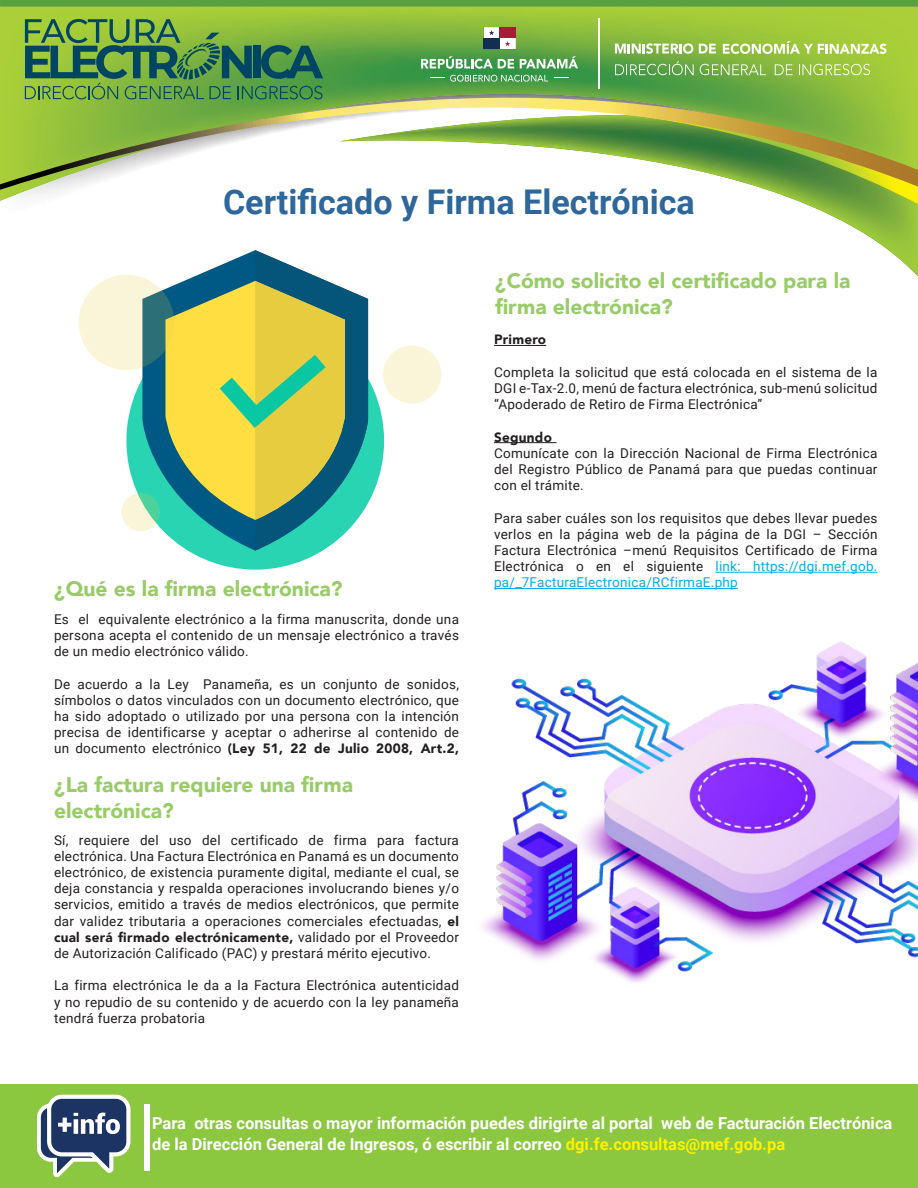
<style>
.page{position:relative;width:918px;height:1188px;background:#fff}
.page>*{position:absolute;margin:0;border:0;box-sizing:border-box;transform-origin:0 0}
.t1{font:700 34.05px "Roboto";color:#2e679b}
.t2{font:900 21px/25.2px "Avenir";color:#98cc66}
.t3{font:700 16.5px/21.6px "Roboto";color:#fff}
.t4{font:13.5px/16.2px "Roboto";letter-spacing:.02em;color:#231f20;text-align:justify}
.t5{font:900 13.5px "Avenir";letter-spacing:.02em;color:#231f20}
.s1{font-family:"Avenir";font-weight:900}
.s2{color:#00aeef}
.s3{color:#fff101}
</style>
<div class="page">
<hr style="left:494px;top:345px;width:52px;height:1px;background:#231f20">
<hr style="left:494px;top:442px;width:62px;height:1px;background:#231f20">
<hr style="left:716px;top:572px;width:162px;height:1px;background:#00aeef">
<hr style="left:494px;top:588px;width:244px;height:1px;background:#00aeef">
<div style="left:126px;top:312px;width:258px;height:258px;background:#29d4b3;border-radius:50%"></div>
<svg style="left:142px;top:277px;width:23px;height:256px;fill:#005985"></svg>
<svg style="left:165px;top:250px;width:203px;height:301px"></svg>
<svg style="left:79px;top:275px;width:95px;height:95px;background:#cad4bd"></svg>
<div style="left:383px;top:346px;width:58px;height:58px;background:#faf4d8;border-radius:50%"></div>
<svg style="left:122px;top:493px;width:38px;height:38px"></svg>
<img style="left:482px;top:641px;width:436px;height:342px">
<img style="left:340px;top:224px;width:578px;height:52px">
<svg style="left:0;top:0;width:918px;height:7px;background:#5fa142"></svg>
<img style="left:806px;top:204px;width:112px;height:20px">
<img style="left:798px;top:201px;width:120px;height:3px">
<img style="left:0;top:7px;width:918px;height:194px">
<svg style="left:0;top:41px;width:918px;height:149px"></svg>
<svg style="left:421px;top:56px;width:93px;height:13px"></svg>
<svg style="left:520px;top:56px;width:58px;height:12px"></svg>
<svg style="left:554px;top:77px;width:15px;height:1px"></svg>
<svg style="left:430px;top:75px;width:118px;height:7px"></svg>
<svg style="left:484px;top:27px;width:32px;height:22px"></svg>
<hr style="left:599px;top:19px;width:1px;height:70px;background:#fff">
<svg style="left:615px;top:43px;width:78px;height:11px"></svg>
<svg style="left:699px;top:44px;width:17px;height:9px"></svg>
<svg style="left:723px;top:41px;width:163px;height:13px"></svg>
<svg style="left:615px;top:61px;width:79px;height:14px"></svg>
<svg style="left:700px;top:64px;width:66px;height:11px"></svg>
<svg style="left:775px;top:64px;width:18px;height:11px"></svg>
<svg style="left:799px;top:64px;width:71px;height:11px"></svg>
<svg style="left:25px;top:19px;width:298px;height:80px;background:#5a9449"></svg>
<div style="left:0;top:1084px;width:918px;height:104px;background:#8cc740"></div>
<div style="left:144px;top:1105px;width:5px;height:66px;background:#fff"></div>
<svg style="left:37px;top:1095px;width:93px;height:82px"></svg>
<p class="t1" style="left:223px;top:178px;width:473px">Certificado y Firma Electrónica</p>
<p class="t2" style="left:54px;top:576px;width:290px">¿Qué es la firma electrónica?</p>
<p class="t4" style="left:54px;top:610px;width:407px">Es el equivalente electrónico a la firma manuscrita, donde una persona acepta el contenido de un mensaje electrónico a través de un medio electrónico válido.</p>
<p class="t4" style="left:54px;top:675px;width:407px">De acuerdo a la Ley Panameña, es un conjunto de sonidos, símbolos o datos vinculados con un documento electrónico, que ha sido adoptado o utilizado por una persona con la intención precisa de identificarse y aceptar o adherirse al contenido de un documento electrónico <span class="s1">(Ley 51, 22 de Julio 2008, Art.2,</span></p>
<p class="t2" style="left:54px;top:772px;width:301px">¿La factura requiere una firma electrónica?</p>
<p class="t4" style="left:54px;top:831px;width:407px">Sí, requiere del uso del certificado de firma para factura electrónica. Una Factura Electrónica en Panamá es un documento electrónico, de existencia puramente digital, mediante el cual, se deja constancia y respalda operaciones involucrando bienes y/o servicios, emitido a través de medios electrónicos, que permite dar validez tributaria a operaciones comerciales efectuadas, <span class="s1">el cual será firmado electrónicamente,</span> validado por el Proveedor de Autorización Calificado (PAC) y prestará mérito ejecutivo.</p>
<p class="t4" style="left:54px;top:977px;width:407px">La firma electrónica le da a la Factura Electrónica autenticidad y no repudio de su contenido y de acuerdo con la ley panameña tendrá fuerza probatoria</p>
<p class="t2" style="left:495px;top:268px;width:357px">¿Cómo solicito el certificado para la firma electrónica?</p>
<p class="t5" style="left:494px;top:328px;width:54px">Primero</p>
<p class="t4" style="left:494px;top:363px;width:385px">Completa la solicitud que está colocada en el sistema de la DGI e-Tax-2.0, menú de factura electrónica, sub-menú solicitud “Apoderado de Retiro de Firma Electrónica”</p>
<p class="t5" style="left:494px;top:425px;width:59px">Segundo</p>
<p class="t4" style="left:494px;top:444px;width:385px">Comunícate con la Dirección Nacional de Firma Electrónica del Registro Público de Panamá para que puedas continuar con el trámite.</p>
<p class="t4" style="left:494px;top:509px;width:385px">Para saber cuáles son los requisitos que debes llevar puedes verlos en la página web de la página de la DGI – Sección Factura Electrónica –menú Requisitos Certificado de Firma Electrónica o en el siguiente <span class="s2">link: https://dgi.mef.gob. pa/_7FacturaElectronica/RCfirmaE.php</span></p>
<p class="t3" style="left:152px;top:1112px;width:742px">Para otras consultas o mayor información puedes dirigirte al portal web de Facturación Electrónica de la Dirección General de Ingresos, ó escribir al correo <span class="s3">dgi.fe.consultas@mef.gob.pa</span></p>
</div>
